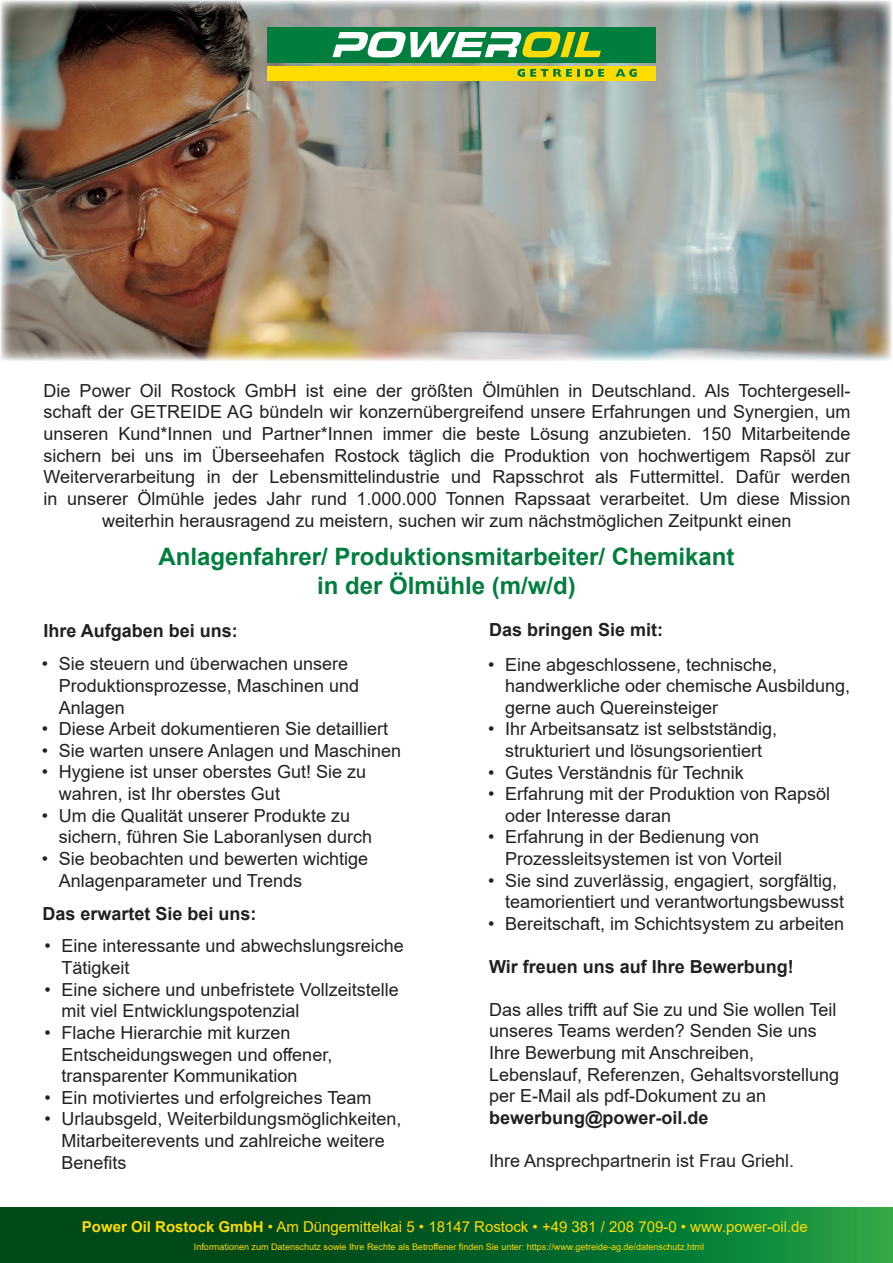
<style>
.page{position:relative;width:893px;height:1263px;background:#fff}
.page>*{position:absolute;margin:0;border:0;box-sizing:border-box;transform-origin:0 0}
.t1{font:700 24px/28.8px "Arial";color:#007e3d;text-align:center}
.t2{font:18px/21.6px "Arial";color:#231f20}
.t3{font:700 18px "Arial";color:#231f20}
.t4{font:15px "Arial";color:#ffdc01}
.t5{font:9px "Arial";color:#ffdc01}
.s1{font-weight:700}
</style>
<div class="page">
<svg style="left:0;top:1208px;width:893px;height:55px;background:#056428"></svg>
<img style="left:0;top:0;width:892px;height:361px">
<div style="left:267px;top:66px;width:388px;height:15px;background:#ffdc01"></div>
<div style="left:267px;top:27px;width:388px;height:36px;background:#007e3d"></div>
<svg style="left:517px;top:69px;width:87px;height:8px"></svg>
<svg style="left:615px;top:69px;width:22px;height:8px"></svg>
<svg style="left:332px;top:32px;width:269px;height:25px"></svg>
<p class="t2" style="left:44px;top:380px;width:808px;text-align:center">Die Power Oil Rostock GmbH ist eine der größten Ölmühlen in Deutschland. Als Tochtergesell&shy;schaft der GETREIDE AG bündeln wir konzernübergreifend unsere Erfahrungen und Synergien, um unseren Kund*Innen und Partner*Innen immer die beste Lösung anzubieten. 150 Mitarbeitende sichern bei uns im Überseehafen Rostock täglich die Produktion von hochwertigem Rapsöl zur Weiterverarbeitung in der Lebensmittelindustrie und Rapsschrot als Futtermittel. Dafür werden in unserer Ölmühle jedes Jahr rund 1.000.000 Tonnen Rapssaat verarbeitet. Um diese Mission weiterhin herausragend zu meistern, suchen wir zum nächstmöglichen Zeitpunkt einen</p>
<p class="t1" style="left:158px;top:542px;width:578px">Anlagenfahrer/ Produktionsmitarbeiter/ Chemikant in der Ölmühle (m/w/d)</p>
<p class="t3" style="left:44px;top:617px;width:196px">Ihre Aufgaben bei uns:</p>
<p class="t2" style="left:59px;top:653px;width:302px;text-indent:-17px">• Sie steuern und überwachen unsere<br>Produktionsprozesse, Maschinen und<br>Anlagen</p>
<p class="t2" style="left:42px;top:718px;width:348px">• Diese Arbeit dokumentieren Sie detailliert</p>
<p class="t2" style="left:42px;top:740px;width:361px">• Sie warten unsere Anlagen und Maschinen</p>
<p class="t2" style="left:59px;top:761px;width:309px;text-indent:-17px">• Hygiene ist unser oberstes Gut! Sie zu wahren, ist Ihr oberstes Gut</p>
<p class="t2" style="left:59px;top:804px;width:315px;text-indent:-17px">• Um die Qualität unserer Produkte zu sichern, führen Sie Laboranlysen durch</p>
<p class="t2" style="left:59px;top:848px;width:311px;text-indent:-17px">• Sie beobachten und bewerten wichtige<br>Anlagenparameter und Trends</p>
<p class="t3" style="left:43px;top:901px;width:216px">Das erwartet Sie bei uns:</p>
<p class="t2" style="left:62px;top:935px;width:344px;text-indent:-17px">• Eine interessante und abwechslungsreiche<br>Tätigkeit</p>
<p class="t2" style="left:62px;top:978px;width:339px;text-indent:-17px">• Eine sichere und unbefristete Vollzeitstelle mit viel Entwicklungspotenzial</p>
<p class="t2" style="left:62px;top:1022px;width:272px;text-indent:-17px">• Flache Hierarchie mit kurzen<br>Entscheidungswegen und offener, transparenter Kommunikation</p>
<p class="t2" style="left:45px;top:1086px;width:328px">• Ein motiviertes und erfolgreiches Team</p>
<p class="t2" style="left:62px;top:1108px;width:341px;text-indent:-17px">• Urlaubsgeld, Weiterbildungsmöglichkeiten,<br>Mitarbeiterevents und zahlreiche weitere<br>Benefits</p>
<p class="t3" style="left:489px;top:617px;width:176px">Das bringen Sie mit:</p>
<p class="t2" style="left:505px;top:653px;width:347px;text-indent:-17px">• Eine abgeschlossene, technische, handwerkliche oder chemische Ausbildung, gerne auch Quereinsteiger</p>
<p class="t2" style="left:488px;top:718px;width:291px;text-align:center">• Ihr Arbeitsansatz ist selbstständig, strukturiert und lösungsorientiert</p>
<p class="t2" style="left:488px;top:761px;width:257px">• Gutes Verständnis für Technik</p>
<p class="t2" style="left:505px;top:783px;width:327px;text-indent:-17px">• Erfahrung mit der Produktion von Rapsöl oder Interesse daran</p>
<p class="t2" style="left:505px;top:826px;width:279px;text-indent:-17px">• Erfahrung in der Bedienung von<br>Prozessleitsystemen ist von Vorteil</p>
<p class="t2" style="left:505px;top:869px;width:341px;text-indent:-17px">• Sie sind zuverlässig, engagiert, sorgfältig, teamorientiert und verantwortungsbewusst</p>
<p class="t2" style="left:488px;top:912px;width:358px">• Bereitschaft, im Schichtsystem zu arbeiten</p>
<p class="t3" style="left:489px;top:954px;width:306px">Wir freuen uns auf Ihre Bewerbung!</p>
<p class="t2" style="left:489px;top:999px;width:352px">Das alles trifft auf Sie zu und Sie wollen Teil unseres Teams werden? Senden Sie uns Ihre Bewerbung mit Anschreiben, Lebenslauf, Referenzen, Gehaltsvorstellung per E-Mail als pdf-Dokument zu an <span class="s1">bewerbung@power-oil.de</span></p>
<p class="t2" style="left:489px;top:1150px;width:307px">Ihre Ansprechpartnerin ist Frau Griehl.</p>
<p class="t4" style="left:82px;top:1216px;width:727px"><span class="s1">Power Oil Rostock GmbH</span> • Am Düngemittelkai 5 • 18147 Rostock • +49 381 / 208 709-0 • www.power-oil.de</p>
<p class="t5" style="left:194px;top:1241px;width:512px">Informationen zum Datenschutz sowie Ihre Rechte als Betroffener finden Sie unter: https://www.getreide-ag.de/datenschutz.html</p>
</div>
